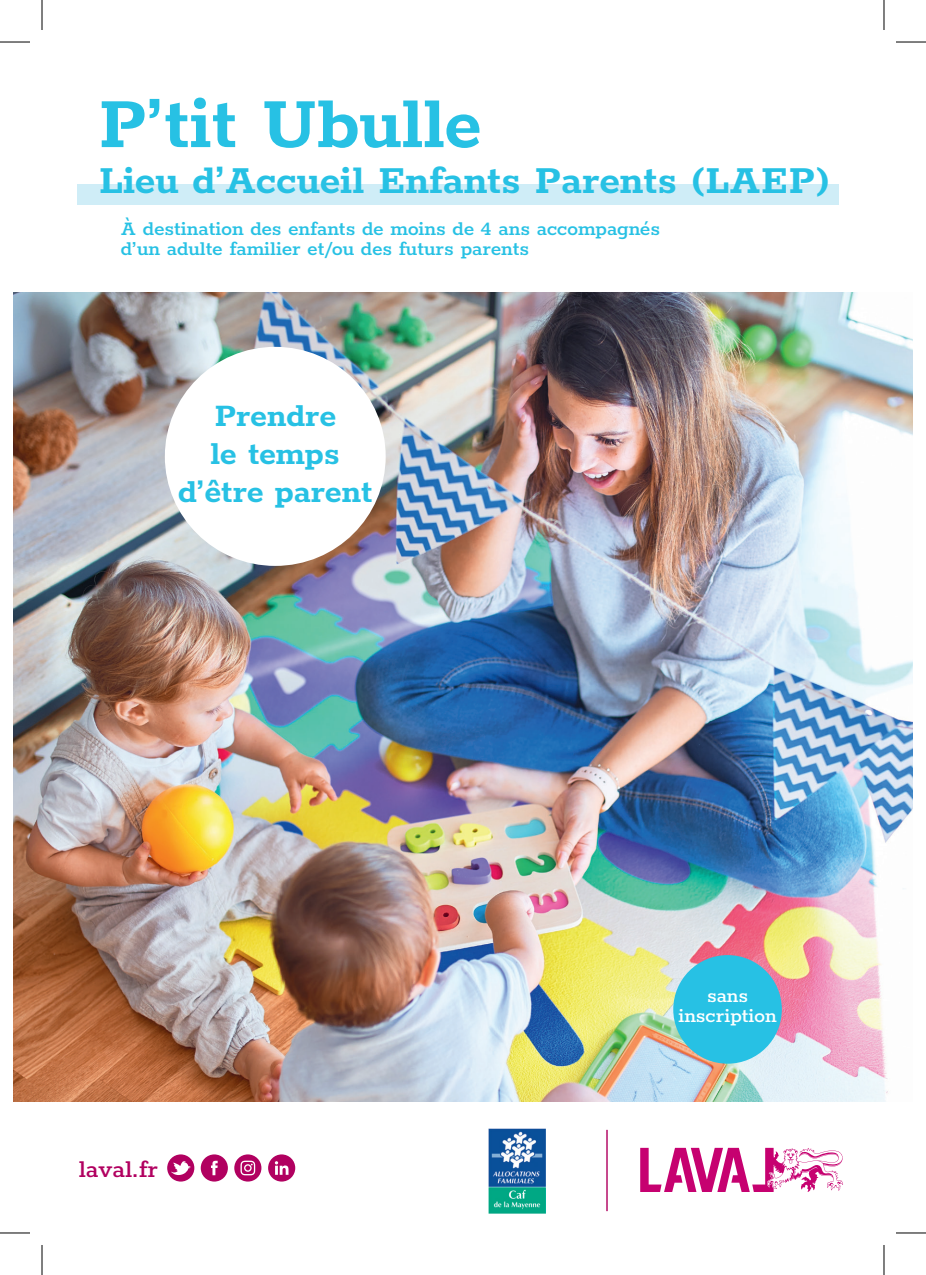
<style>
.page{position:relative;width:926px;height:1275px;background:#fff}
.page>*{position:absolute;margin:0;border:0;box-sizing:border-box;transform-origin:0 0}
.t1{font:700 80px "Rokkitt";color:#27c1e4}
.t2{font:700 44px "Rokkitt";color:#27c1e4}
.t3{font:700 36px/38px "Rokkitt";color:#27c1e4;text-align:center}
.t4{font:500 27.2px "Rokkitt";color:#b10060}
.t5{font:600 22px/20px "Rokkitt";color:#27c1e4}
.t6{font:500 22px "Rokkitt";color:#fff}
</style>
<div class="page">
<img style="left:14px;top:293px;width:898px;height:808px">
<div style="left:77px;top:185px;width:762px;height:20px;background:#cfedf7"></div>
<svg style="left:640px;top:1147px;width:203px;height:45px"></svg>
<div style="left:268px;top:1154px;width:27px;height:27px;background:#b10060;border-radius:50%"></div>
<svg style="left:275px;top:1161px;width:13px;height:13px"></svg>
<div style="left:201px;top:1154px;width:27px;height:27px;background:#b10060;border-radius:50%"></div>
<svg style="left:211px;top:1160px;width:7px;height:15px"></svg>
<div style="left:234px;top:1154px;width:27px;height:27px;background:#b10060;border-radius:50%"></div>
<svg style="left:240px;top:1160px;width:15px;height:15px"></svg>
<div style="left:167px;top:1154px;width:27px;height:27px;background:#b10060;border-radius:50%"></div>
<svg style="left:171px;top:1161px;width:20px;height:14px"></svg>
<hr style="left:606px;top:1129px;width:2px;height:82px;background:#b10060">
<img style="left:488px;top:1128px;width:58px;height:85px">
<div style="left:165px;top:347px;width:221px;height:219px;background:#fff;border-radius:50%"></div>
<div style="left:673px;top:955px;width:109px;height:108px;background:#27c1e4;border-radius:50%"></div>
<hr style="left:0;top:42px;width:30px;height:1px;background:#000">
<hr style="left:896px;top:42px;width:30px;height:1px;background:#000">
<hr style="left:0;top:1232px;width:30px;height:1px;background:#000">
<hr style="left:896px;top:1232px;width:30px;height:1px;background:#000">
<hr style="left:42px;top:0;width:1px;height:30px;background:#000">
<hr style="left:42px;top:1245px;width:1px;height:30px;background:#000">
<hr style="left:884px;top:0;width:1px;height:30px;background:#000">
<hr style="left:884px;top:1245px;width:1px;height:30px;background:#000">
<p class="t1" style="left:98px;top:71px;width:385px">P’tit Ubulle</p>
<p class="t2" style="left:99px;top:151px;width:732px">Lieu d’Accueil Enfants Parents (LAEP)</p>
<p class="t5" style="left:121px;top:217px;width:541px">À destination des enfants de moins de 4 ans accompagnés d’un adulte familier et/ou des futurs parents</p>
<p class="t3" style="left:214px;top:394px;width:123px">Prendre</p>
<p class="t3" style="left:178px;top:432px;width:196px">le temps d’être parent</p>
<p class="t4" style="left:79px;top:1150px;width:81px">laval.fr</p>
<p class="t6" style="left:707px;top:980px;width:42px">sans</p>
<p class="t6" style="left:678px;top:1000px;width:100px">inscription</p>
</div>
